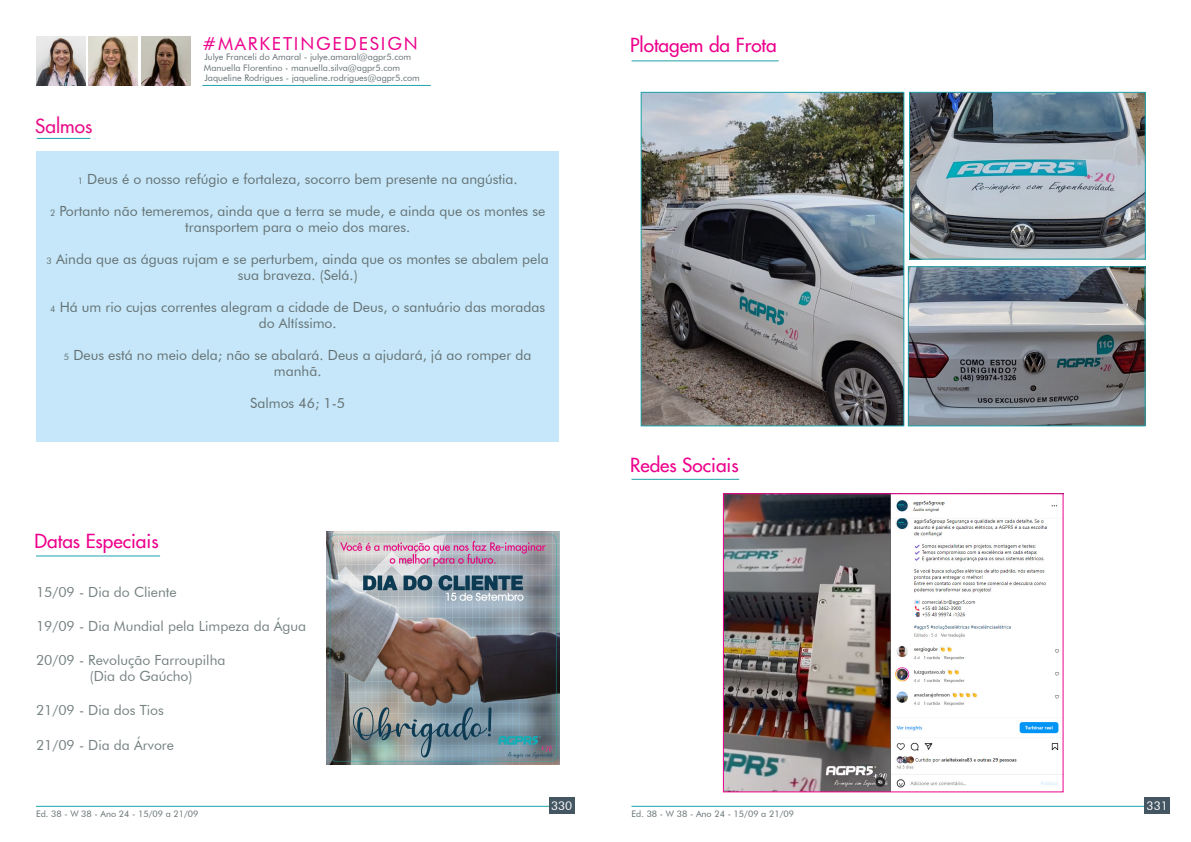
<style>
.page{position:relative;width:1191px;height:842px;background:#fff}
.page>*{position:absolute;margin:0;border:0;box-sizing:border-box;transform-origin:0 0}
.t1{font:500 19px "Futura";color:#ed028c}
.t2{font:500 19px "Futura";color:#e9128a}
.t3{font:18px "Futura BT";letter-spacing:.1em;color:#ed028c}
.t4{font:14px/16px "Futura BT";color:#657173;text-align:center}
.t5{font:14px "Futura BT";color:#768182}
.t6{font:12px "Futura BT";color:#fff}
.t7{font:9px "Futura BT";color:#657173}
.s1{font-size:9px}
</style>
<div class="page">
<hr style="left:36px;top:806px;width:523px;height:1px;background:#1ea2aa">
<hr style="left:631px;top:806px;width:524px;height:1px;background:#1ea2aa">
<div style="left:549px;top:798px;width:25px;height:16px;background:#445662"></div>
<div style="left:1144px;top:798px;width:26px;height:16px;background:#445662"></div>
<div style="left:36px;top:151px;width:522px;height:291px;background:#c5e7f9"></div>
<hr style="left:202px;top:85px;width:229px;height:1px;background:#1ea2aa">
<img style="left:36px;top:36px;width:49px;height:49px">
<img style="left:89px;top:36px;width:49px;height:49px">
<img style="left:142px;top:36px;width:49px;height:49px">
<hr style="left:37px;top:138px;width:53px;height:1px;background:#1ea2aa">
<hr style="left:36px;top:555px;width:124px;height:1px;background:#1ea2aa">
<hr style="left:631px;top:479px;width:108px;height:1px;background:#1ea2aa">
<hr style="left:631px;top:60px;width:147px;height:1px;background:#1ea2aa">
<img style="left:642px;top:94px;width:260px;height:330px">
<div style="left:640px;top:92px;width:264px;height:334px;border:1px solid #1ea2aa"></div>
<img style="left:911px;top:94px;width:232px;height:164px">
<div style="left:909px;top:92px;width:236px;height:168px;border:1px solid #1ea2aa"></div>
<img style="left:909px;top:268px;width:234px;height:156px">
<div style="left:907px;top:266px;width:238px;height:160px;border:1px solid #1ea2aa"></div>
<img style="left:725px;top:495px;width:336px;height:295px">
<div style="left:723px;top:493px;width:340px;height:299px;border:1px solid #ed028c"></div>
<img style="left:326px;top:531px;width:233px;height:233px">
<p class="t2" style="left:35px;top:114px;width:59px">Salmos</p>
<p class="t3" style="left:202px;top:32px;width:217px">#MARKETINGEDESIGN</p>
<p class="t7" style="left:204px;top:51px;width:208px">Julye Franceli do Amaral - julye.amaral@agpr5.com</p>
<p class="t7" style="left:204px;top:62px;width:198px">Manuella Florentino - manuella.silva@agpr5.com</p>
<p class="t7" style="left:204px;top:73px;width:217px">Jaqueline Rodrigues - jaqueline.rodrigues@agpr5.com</p>
<p class="t4" style="left:78px;top:171px;width:441px"><span class="s1">1</span> Deus é o nosso refúgio e fortaleza, socorro bem presente na angústia.</p>
<p class="t4" style="left:50px;top:203px;width:497px"><span class="s1">2</span> Portanto não temeremos, ainda que a terra se mude, e ainda que os montes se transportem para o meio dos mares.</p>
<p class="t4" style="left:47px;top:251px;width:504px"><span class="s1">3</span> Ainda que as águas rujam e se perturbem, ainda que os montes se abalem pela sua braveza. (Selá.)</p>
<p class="t4" style="left:50px;top:299px;width:496px"><span class="s1">4</span> Há um rio cujas correntes alegram a cidade de Deus, o santuário das moradas do Altíssimo.</p>
<p class="t4" style="left:64px;top:347px;width:469px"><span class="s1">5</span> Deus está no meio dela; não se abalará. Deus a ajudará, já ao romper da manhã.</p>
<p class="t4" style="left:250px;top:395px;width:96px">Salmos 46; 1-5</p>
<p class="t1" style="left:35px;top:529px;width:126px">Datas Especiais</p>
<p class="t5" style="left:36px;top:584px;width:142px">15/09 - Dia do Cliente</p>
<p class="t5" style="left:36px;top:618px;width:272px">19/09 - Dia Mundial pela Limpeza da Água</p>
<p class="t5" style="left:36px;top:651px;width:191px">20/09 - Revolução Farroupilha</p>
<p class="t5" style="left:90px;top:668px;width:104px">(Dia do Gaúcho)</p>
<p class="t5" style="left:36px;top:702px;width:129px">21/09 - Dia dos Tios</p>
<p class="t5" style="left:36px;top:736px;width:140px">21/09 - Dia da Árvore</p>
<p class="t1" style="left:630px;top:34px;width:148px">Plotagem da Frota</p>
<p class="t1" style="left:630px;top:453px;width:110px">Redes Sociais</p>
<p class="t6" style="left:551px;top:798px;width:23px">330</p>
<p class="t6" style="left:1146px;top:798px;width:23px">331</p>
<p class="t7" style="left:36px;top:808px;width:164px">Ed. 38 - W 38 - Ano 24 - 15/09 a 21/09</p>
<p class="t7" style="left:631px;top:808px;width:164px">Ed. 38 - W 38 - Ano 24 - 15/09 a 21/09</p>
</div>
